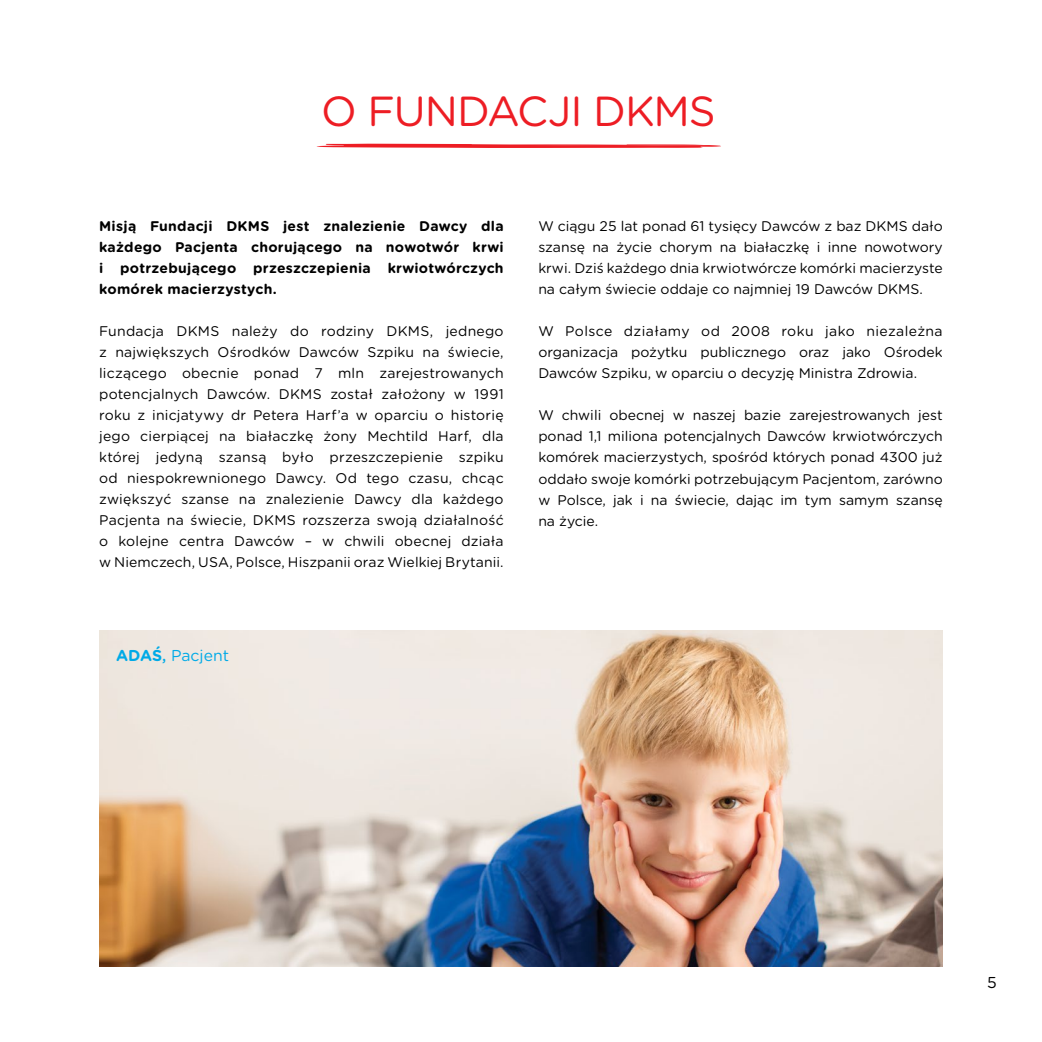
<style>
.page{position:relative;width:1042px;height:1042px;background:#fff}
.page>*{position:absolute;margin:0;border:0;box-sizing:border-box;transform-origin:0 0}
.t1{font:42px "Gotham Rounded";letter-spacing:-.025em;color:#ed1d24}
.t2{font:15.75px "Gotham Rounded";color:#00aae7}
.t3{font:15.75px "Gotham Rounded";color:#000}
.t4{font:14px/21px "Gotham Rounded";color:#000;text-align:justify}
.t5{font:700 14px/21px "Gotham Rounded";letter-spacing:.015em;color:#000;text-align:justify}
.s1{font-weight:700}
.s2{font-weight:500}
</style>
<div class="page">
<img style="left:99px;top:630px;width:844px;height:336px">
<svg style="left:316px;top:144px;width:405px;height:4px;background:#f0484e"></svg>
<h1 class="t1" style="left:321px;top:82px;width:396px">O FUNDACJI DKMS</h1>
<p class="t5" style="left:99px;top:215px;width:406px">Misją Fundacji DKMS jest znalezienie Dawcy dla każdego Pacjenta chorującego na nowotwór krwi i potrzebującego przeszczepienia krwiotwórczych komórek macierzystych.</p>
<p class="t4" style="left:99px;top:320px;width:406px">Fundacja DKMS należy do rodziny DKMS, jednego z największych Ośrodków Dawców Szpiku na świecie, liczącego obecnie ponad 7 mln zarejestrowanych potencjalnych Dawców. DKMS został założony w 1991 roku z inicjatywy dr Petera Harf’a w oparciu o historię jego cierpiącej na białaczkę żony Mechtild Harf, dla której jedyną szansą było przeszczepienie szpiku od niespokrewnionego Dawcy. Od tego czasu, chcąc zwiększyć szanse na znalezienie Dawcy dla każdego Pacjenta na świecie, DKMS rozszerza swoją działalność o kolejne centra Dawców – w chwili obecnej działa w Niemczech, USA, Polsce, Hiszpanii oraz Wielkiej Brytanii.</p>
<p class="t2" style="left:116px;top:644px;width:114px"><span class="s1">ADAŚ</span><span class="s2">,</span> Pacjent</p>
<p class="t4" style="left:538px;top:215px;width:406px">W ciągu 25 lat ponad 61 tysięcy Dawców z baz DKMS dało szansę na życie chorym na białaczkę i inne nowotwory krwi. Dziś każdego dnia krwiotwórcze komórki macierzyste na całym świecie oddaje co najmniej 19 Dawców DKMS.</p>
<p class="t4" style="left:538px;top:320px;width:406px">W Polsce działamy od 2008 roku jako niezależna organizacja pożytku publicznego oraz jako Ośrodek Dawców Szpiku, w oparciu o decyzję Ministra Zdrowia.</p>
<p class="t4" style="left:538px;top:404px;width:406px">W chwili obecnej w naszej bazie zarejestrowanych jest ponad 1,1 miliona potencjalnych Dawców krwiotwórczych komórek macierzystych, spośród których ponad 4300 już oddało swoje komórki potrzebującym Pacjentom, zarówno w Polsce, jak i na świecie, dając im tym samym szansę na życie.</p>
<p class="t3" style="left:987px;top:971px;width:11px">5</p>
</div>
